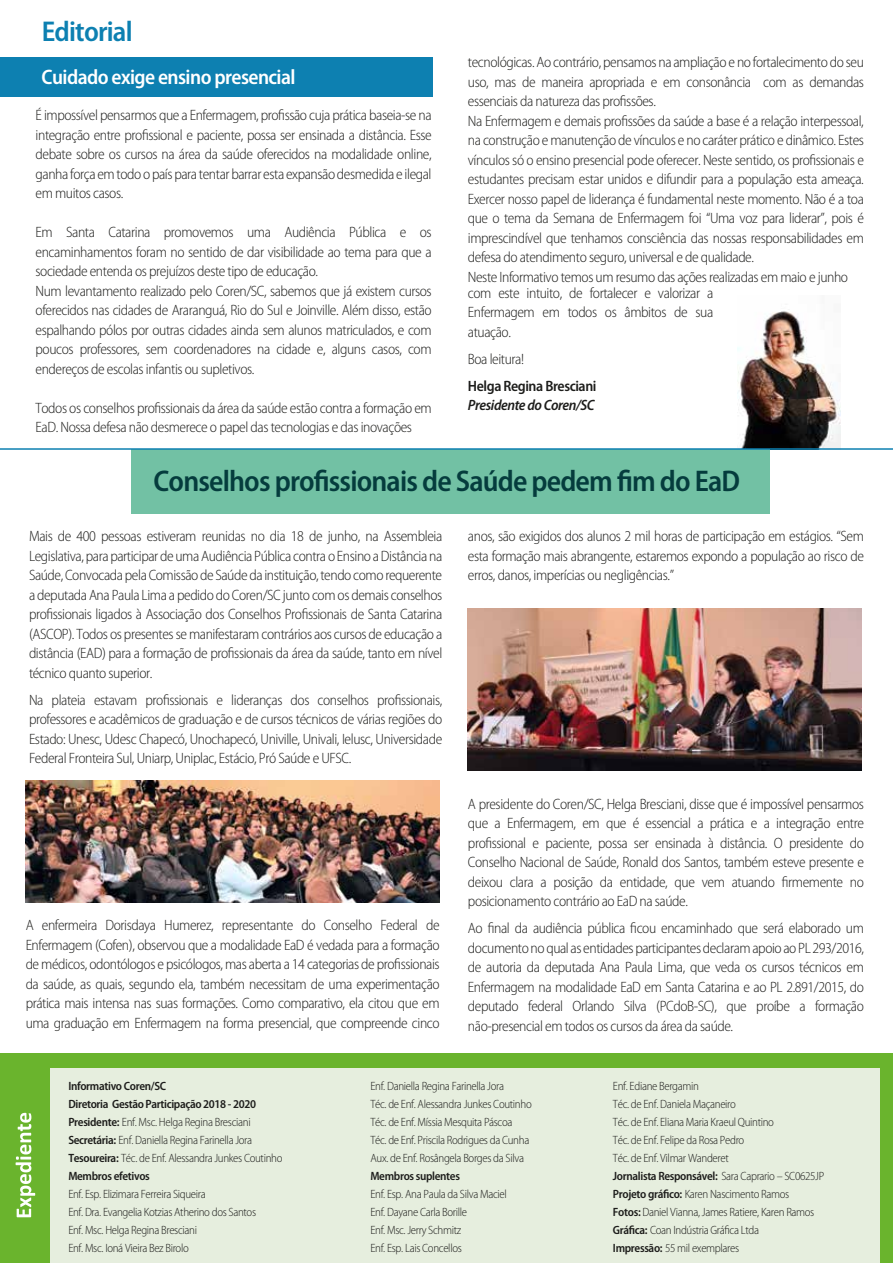
<style>
.page{position:relative;width:893px;height:1263px;background:#fff}
.page>*{position:absolute;margin:0;border:0;box-sizing:border-box;transform-origin:0 0}
.t1{font:600 semi-condensed 30px "Myriad Pro";letter-spacing:-.03em;color:#053c3d}
.t2{font:600 semi-condensed 28.65px "Myriad Pro";letter-spacing:-.03em;color:#0d80b1}
.t3{font:600 semi-condensed 21px "Myriad Pro";letter-spacing:-.03em;color:#fff}
.t4{font:300 semi-condensed 15px/19.5px "Myriad Pro";letter-spacing:-.03em;color:#1d1d1b;text-align:justify}
.t5{font:600 semi-condensed 15px "Myriad Pro";letter-spacing:-.03em;color:#1d1d1b}
.t6{font:italic 600 semi-condensed 15px "Myriad Pro";letter-spacing:-.03em;color:#1d1d1b}
.t7{font:300 semi-condensed 12px/18px "Myriad Pro";letter-spacing:-.03em;color:#1d1d1b}
.t8{font:600 semi-condensed 12px/18px "Myriad Pro";letter-spacing:-.03em;color:#1d1d1b}
.s1{font-weight:300}
.s2{font-weight:600}
</style>
<div class="page">
<img style="left:738px;top:311px;width:102px;height:137px">
<div style="left:0;top:57px;width:432px;height:40px;background:#0d80b1"></div>
<div style="left:131px;top:449px;width:638px;height:65px;background:#72c1a4"></div>
<hr style="left:0;top:448px;width:893px;height:2px;background:#0d80b1">
<div style="left:0;top:1053px;width:893px;height:210px;background:#6ab42d"></div>
<div style="left:51px;top:1068px;width:829px;height:195px;background:#e6eede"></div>
<svg style="left:16px;top:1113px;width:19px;height:104px"></svg>
<img style="left:468px;top:609px;width:394px;height:162px">
<img style="left:26px;top:781px;width:414px;height:121px">
<h2 class="t2" style="left:42px;top:16px;width:92px">Editorial</h2>
<h3 class="t3" style="left:42px;top:65px;width:256px">Cuidado exige ensino presencial</h3>
<p class="t4" style="left:36px;top:106px;width:398px">É impossível pensarmos que a Enfermagem, profissão cuja prática baseia-se na integração entre profissional e paciente, possa ser ensinada a distância. Esse debate sobre os cursos na área da saúde oferecidos na modalidade online, ganha força em todo o país para tentar barrar esta expansão desmedida e ilegal em muitos casos.</p>
<p class="t4" style="left:36px;top:223px;width:398px;text-align:left">Em Santa Catarina promovemos uma Audiência Pública e os encaminhamentos foram no sentido de dar visibilidade ao tema para que a sociedade entenda os prejuízos deste tipo de educação.<br>Num levantamento realizado pelo Coren/SC, sabemos que já existem cursos oferecidos nas cidades de Araranguá, Rio do Sul e Joinville. Além disso, estão espalhando pólos por outras cidades ainda sem alunos matriculados, e com poucos professores, sem coordenadores na cidade e, alguns casos, com endereços de escolas infantis ou supletivos.</p>
<p class="t4" style="left:36px;top:398px;width:398px">Todos os conselhos profissionais da área da saúde estão contra a formação em<br>EaD. Nossa defesa não desmerece o papel das tecnologias e das inovações</p>
<p class="t4" style="left:468px;top:53px;width:398px;text-align:left">tecnológicas. Ao contrário, pensamos na ampliação e no fortalecimento do seu uso, mas de maneira apropriada e em consonância com as demandas essenciais da natureza das profissões.<br>Na Enfermagem e demais profissões da saúde a base é a relação interpessoal, na construção e manutenção de vínculos e no caráter prático e dinâmico. Estes vínculos só o ensino presencial pode oferecer. Neste sentido, os profissionais e estudantes precisam estar unidos e difundir para a população esta ameaça.<br>Exercer nosso papel de liderança é fundamental neste momento. Não é a toa que o tema da Semana de Enfermagem foi “Uma voz para liderar”, pois é imprescindível que tenhamos consciência das nossas responsabilidades em defesa do atendimento seguro, universal e de qualidade.<br>Neste Informativo temos um resumo das ações realizadas em maio e junho</p>
<p class="t4" style="left:468px;top:283px;width:247px">com este intuito, de fortalecer e valorizar a Enfermagem em todos os âmbitos de sua atuação.</p>
<p class="t4" style="left:468px;top:349px;width:58px">Boa leitura!</p>
<p class="t5" style="left:468px;top:377px;width:130px">Helga Regina Bresciani</p>
<p class="t6" style="left:468px;top:397px;width:128px">Presidente do Coren/SC</p>
<h1 class="t1" style="left:154px;top:464px;width:588px">Conselhos profissionais de Saúde pedem fim do EaD</h1>
<p class="t4" style="left:29px;top:527px;width:415px">Mais de 400 pessoas estiveram reunidas no dia 18 de junho, na Assembleia Legislativa, para participar de uma Audiência Pública contra o Ensino a Distância na Saúde, Convocada pela Comissão de Saúde da instituição, tendo como requerente a deputada Ana Paula Lima a pedido do Coren/SC junto com os demais conselhos profissionais ligados à Associação dos Conselhos Profissionais de Santa Catarina (ASCOP). Todos os presentes se manifestaram contrários aos cursos de educação a distância (EAD) para a formação de profissionais da área da saúde, tanto em nível técnico quanto superior.</p>
<p class="t4" style="left:29px;top:690px;width:415px">Na plateia estavam profissionais e lideranças dos conselhos profissionais, professores e acadêmicos de graduação e de cursos técnicos de várias regiões do Estado: Unesc, Udesc Chapecó, Unochapecó, Univille, Univali, Ielusc, Universidade Federal Fronteira Sul, Uniarp, Uniplac, Estácio, Pró Saúde e UFSC.</p>
<p class="t4" style="left:468px;top:527px;width:398px">anos, são exigidos dos alunos 2 mil horas de participação em estágios. “Sem esta formação mais abrangente, estaremos expondo a população ao risco de erros, danos, imperícias ou negligências.”</p>
<p class="t4" style="left:26px;top:916px;width:416px">A enfermeira Dorisdaya Humerez, representante do Conselho Federal de Enfermagem (Cofen), observou que a modalidade EaD é vedada para a formação de médicos, odontólogos e psicólogos, mas aberta a 14 categorias de profissionais da saúde, as quais, segundo ela, também necessitam de uma experimentação prática mais intensa nas suas formações. Como comparativo, ela citou que em uma graduação em Enfermagem na forma presencial, que compreende cinco</p>
<p class="t4" style="left:468px;top:794px;width:398px">A presidente do Coren/SC, Helga Bresciani, disse que é impossível pensarmos que a Enfermagem, em que é essencial a prática e a integração entre profissional e paciente, possa ser ensinada à distância. O presidente do Conselho Nacional de Saúde, Ronald dos Santos, também esteve presente e deixou clara a posição da entidade, que vem atuando firmemente no posicionamento contrário ao EaD na saúde.</p>
<p class="t4" style="left:468px;top:919px;width:398px">Ao final da audiência pública ficou encaminhado que será elaborado um documento no qual as entidades participantes declaram apoio ao PL 293/2016, de autoria da deputada Ana Paula Lima, que veda os cursos técnicos em Enfermagem na modalidade EaD em Santa Catarina e ao PL 2.891/2015, do deputado federal Orlando Silva (PCdoB-SC), que proíbe a formação não-presencial em todos os cursos da área da saúde.</p>
<p class="t8" style="left:68px;top:1077px;width:216px">Informativo Coren/SC<br>Diretoria Gestão Participação 2018 - 2020<br>Presidente: <span class="s1">Enf. Msc. Helga Regina Bresciani </span>Secretária: <span class="s1">Enf. Daniella Regina Farinella Jora </span>Tesoureira: <span class="s1">Téc. de Enf. Alessandra Junkes Coutinho </span>Membros efetivos</p>
<p class="t7" style="left:68px;top:1185px;width:189px">Enf. Esp. Elizimara Ferreira Siqueira<br>Enf. Dra. Evangelia Kotzias Atherino dos Santos Enf. Msc. Helga Regina Bresciani<br>Enf. Msc. Ioná Vieira Bez Birolo</p>
<p class="t7" style="left:370px;top:1077px;width:163px">Enf. Daniella Regina Farinella Jora<br>Téc. de Enf. Alessandra Junkes Coutinho Téc. de Enf. Míssia Mesquita Páscoa Téc. de Enf. Priscila Rodrigues da Cunha Aux. de Enf. Rosângela Borges da Silva</p>
<p class="t8" style="left:370px;top:1167px;width:91px">Membros suplentes</p>
<p class="t7" style="left:370px;top:1185px;width:138px">Enf. Esp. Ana Paula da Silva Maciel<br>Enf. Dayane Carla Borille<br>Enf. Msc. Jerry Schmitz<br>Enf. Esp. Lais Concellos</p>
<p class="t7" style="left:613px;top:1077px;width:213px">Enf. Ediane Bergamin<br>Téc. de Enf. Daniela Maçaneiro<br>Téc. de Enf. Eliana Maria Kraeul Quintino<br>Téc. de Enf. Felipe da Rosa Pedro<br>Téc. de Enf. Vilmar Wanderet<br><span class="s2">Jornalista Responsável:</span> Sara Caprario – SC0625JP <span class="s2">Projeto gráfico:</span> Karen Nascimento Ramos<br><span class="s2">Fotos:</span> Daniel Vianna, James Ratiere, Karen Ramos <span class="s2">Gráfica:</span> Coan Indústria Gráfica Ltda<br><span class="s2">Impressão:</span> 55 mil exemplares</p>
</div>
